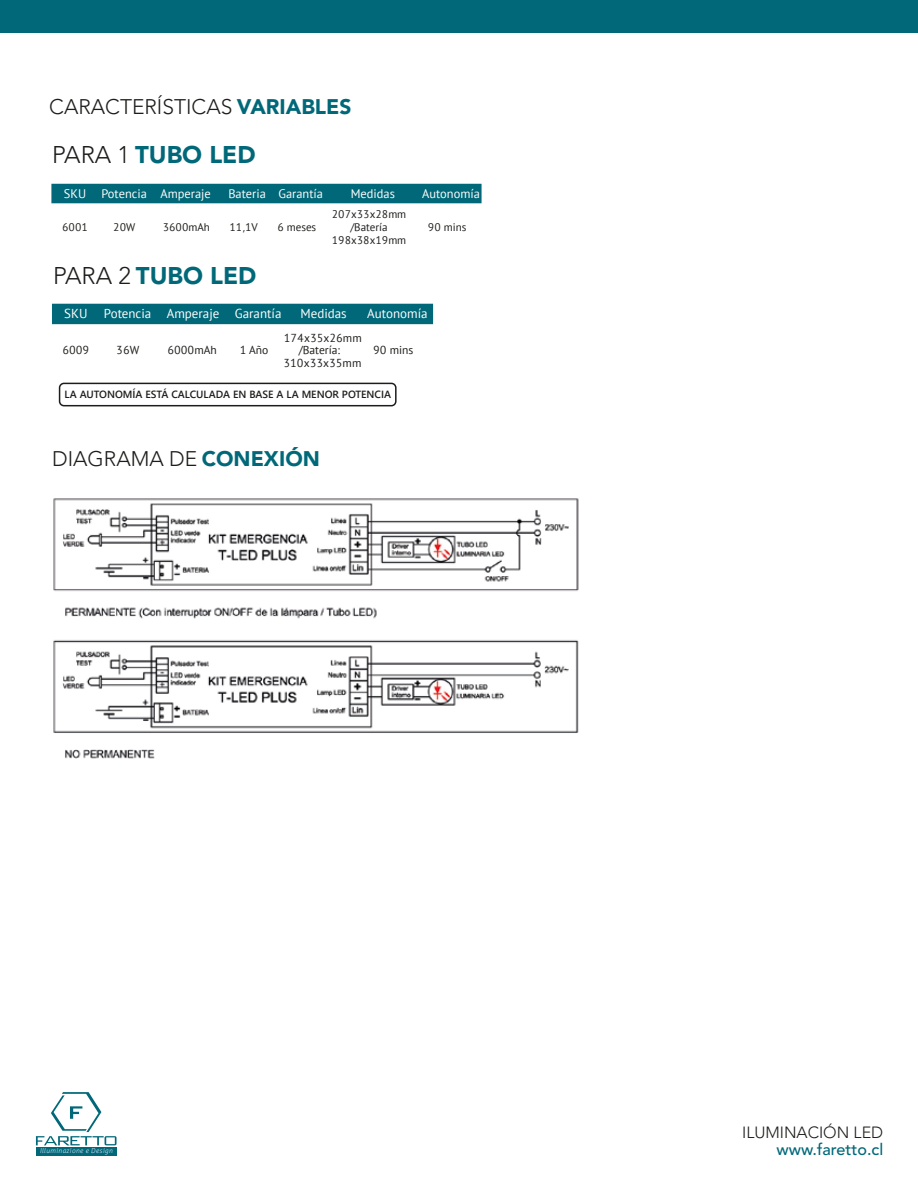
<style>
.page{position:relative;width:918px;height:1188px;background:#fff}
.page>*{position:absolute;margin:0;border:0;box-sizing:border-box;transform-origin:0 0}
.t1{font:900 24px "Avenir LT Std";color:#006878}
.t2{font:300 21px "Avenir LT Std";color:#1d1d1b}
.t3{font:300 16.2px "Avenir LT Std";color:#1d1d1b}
.t4{font:500 16.2px "Avenir LT Std";color:#006878}
.t5{font:13.05px "PT Sans";color:#fff}
.t6{font:12.45px "PT Sans";color:#fff}
.t7{font:11.55px/11.9px "PT Sans";color:#1d1d1b;text-align:center}
.t8{font:11.1px/13.2px "PT Sans";color:#1d1d1b;text-align:center}
.t9{font:600 10.5px "Segoe UI";color:#1d1d1b}
.t10{font:italic 300 6.9px "Aller";letter-spacing:.045em;color:#cfe3f6}
.s1{font-weight:900;color:#006878}
.s2{font-weight:300;color:#1d1d1b}
.s3{font-family:"Avenir LT Std";font-size:10.5px}
</style>
<div class="page">
<div style="left:0;top:0;width:918px;height:33px;background:#006878"></div>
<div style="left:36px;top:1147px;width:81px;height:8px;background:#006878"></div>
<svg style="left:36px;top:1092px;width:81px;height:53px"></svg>
<img style="left:53px;top:498px;width:526px;height:261px">
<div style="left:59px;top:383px;width:338px;height:23px;border:2px solid #1d1d1b;border-radius:4px"></div>
<div style="left:51px;top:184px;width:431px;height:19px;background:#006878"></div>
<div style="left:52px;top:304px;width:381px;height:20px;background:#006878"></div>
<h2 class="t2" style="left:49px;top:95px;width:304px">CARACTERÍSTICAS <span class="s1">VARIABLES</span></h2>
<h1 class="t1" style="left:52px;top:140px;width:205px"><span class="s2">PARA 1</span> TUBO LED</h1>
<p class="t6" style="left:64px;top:186px;width:148px">SKU Potencia Amperaje</p>
<p class="t6" style="left:228px;top:186px;width:96px">Bateria Garantía</p>
<p class="t6" style="left:351px;top:186px;width:46px">Medidas</p>
<p class="t6" style="left:422px;top:186px;width:59px">Autonomía</p>
<p class="t8" style="left:62px;top:220px;width:27px">6001</p>
<p class="t8" style="left:113px;top:220px;width:24px">20W</p>
<p class="t8" style="left:163px;top:220px;width:49px">3600mAh</p>
<p class="t8" style="left:230px;top:220px;width:30px">11<span class="s3">,</span>1V</p>
<p class="t8" style="left:277px;top:220px;width:40px">6 meses</p>
<p class="t8" style="left:332px;top:207px;width:76px">207x33x28mm /Batería<br>198x38x19mm</p>
<p class="t8" style="left:428px;top:220px;width:40px">90 mins</p>
<h1 class="t1" style="left:53px;top:261px;width:205px"><span class="s2">PARA 2</span> TUBO LED</h1>
<p class="t5" style="left:64px;top:306px;width:25px">SKU</p>
<p class="t5" style="left:104px;top:306px;width:179px">Potencia Amperaje Garantía</p>
<p class="t5" style="left:301px;top:306px;width:48px">Medidas</p>
<p class="t5" style="left:367px;top:306px;width:62px">Autonomía</p>
<p class="t7" style="left:62px;top:343px;width:29px">6009</p>
<p class="t7" style="left:116px;top:343px;width:25px">36W</p>
<p class="t7" style="left:167px;top:343px;width:51px">6000mAh</p>
<p class="t7" style="left:240px;top:343px;width:30px">1 Año</p>
<p class="t7" style="left:284px;top:331px;width:79px">174x35x26mm /Batería:</p>
<p class="t7" style="left:283px;top:357px;width:79px">310x33x35mm</p>
<p class="t7" style="left:373px;top:343px;width:42px">90 mins</p>
<p class="t9" style="left:64px;top:384px;width:328px">LA AUTONOMÍA ESTÁ CALCULADA EN BASE A LA MENOR POTENCIA</p>
<h2 class="t2" style="left:52px;top:447px;width:269px">DIAGRAMA DE <span class="s1">CONEXIÓN</span></h2>
<p class="t10" style="left:40px;top:1147px;width:74px">Illuminazione e Design</p>
<h3 class="t3" style="left:742px;top:1123px;width:143px">ILUMINACIÓN LED</h3>
<h3 class="t4" style="left:777px;top:1140px;width:108px">www.faretto.cl</h3>
</div>
